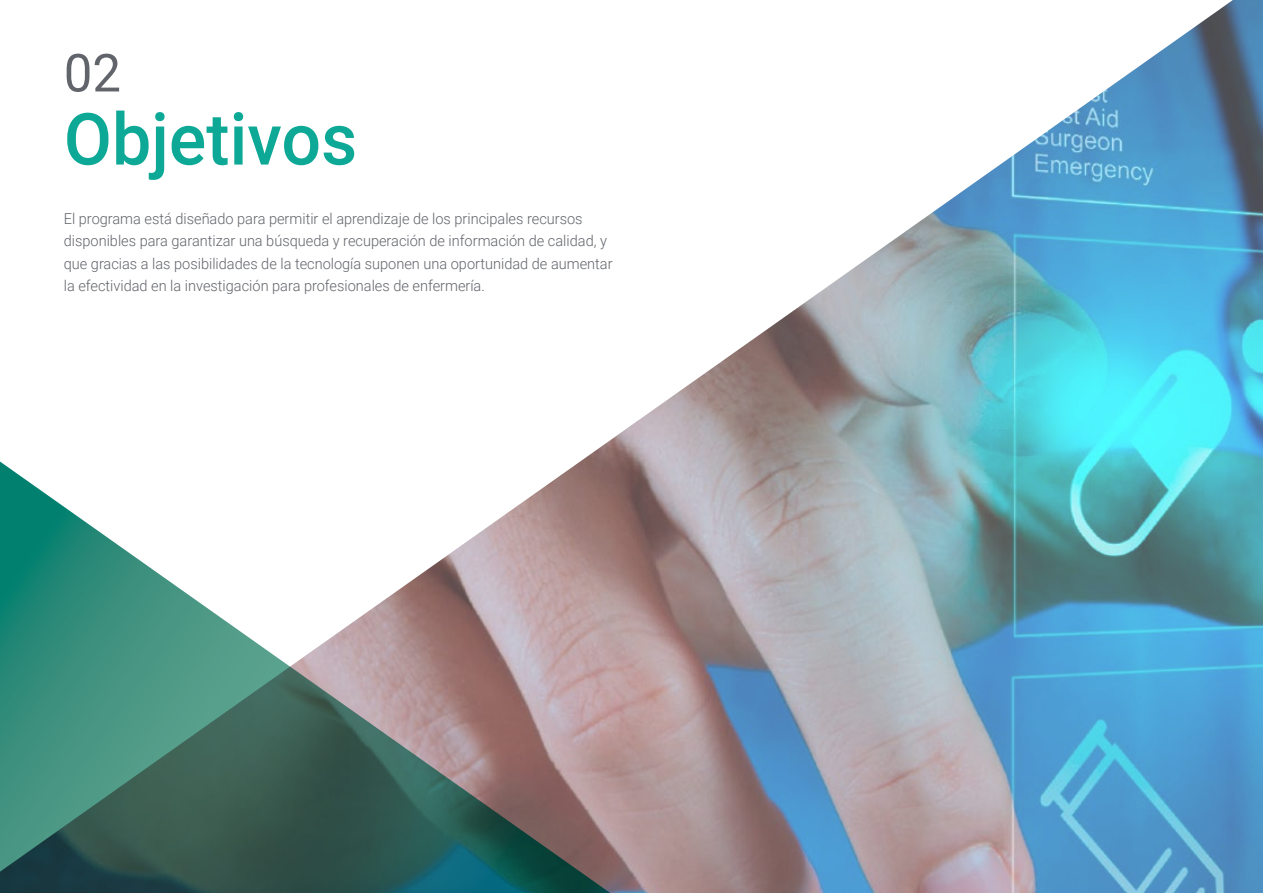
<style>
.page{position:relative;width:1263px;height:893px;background:#fff}
.page>*{position:absolute;margin:0;border:0;box-sizing:border-box;transform-origin:0 0}
.t1{font:500 72px "Roboto";color:#0ea996}
.t2{font:52.5px "Roboto";color:#61646a}
.t3{font:300 15px/22.5px "Roboto";color:#61646a}
</style>
<div class="page">
<img style="left:602px;top:0;width:661px;height:893px">
<svg style="left:0;top:446px;width:640px;height:447px"></svg>
<h2 class="t2" style="left:64px;top:36px;width:59px">02</h2>
<h1 class="t1" style="left:64px;top:89px;width:295px">Objetivos</h1>
<p class="t3" style="left:64px;top:207px;width:550px">El programa está diseñado para permitir el aprendizaje de los principales recursos disponibles para garantizar una búsqueda y recuperación de información de calidad, y que gracias a las posibilidades de la tecnología suponen una oportunidad de aumentar la efectividad en la investigación para profesionales de enfermería.</p>
</div>
